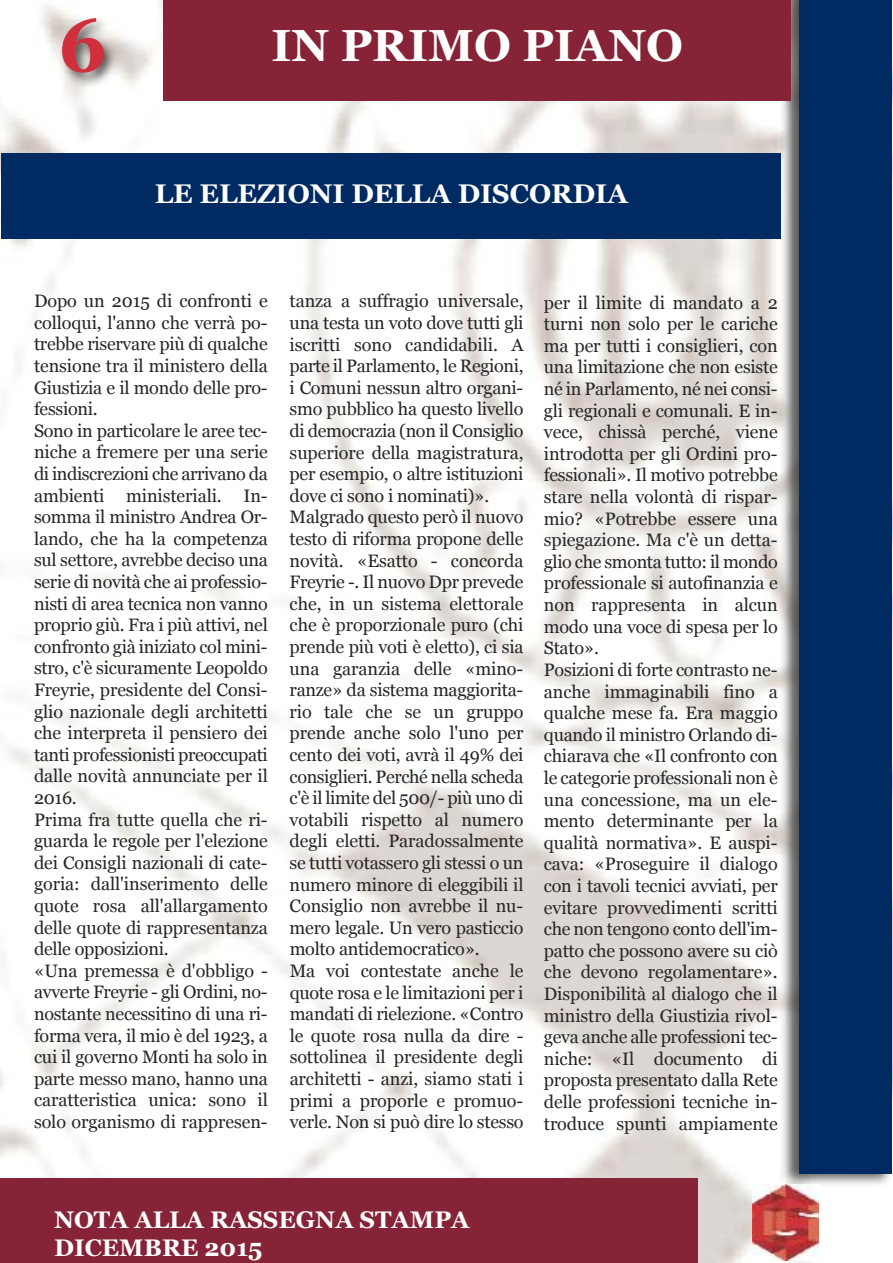
<style>
.page{position:relative;width:893px;height:1263px;background:#fff}
.page>*{position:absolute;margin:0;border:0;box-sizing:border-box;transform-origin:0 0}
.t1{font:700 75px "Georgia";color:#d12f3b}
.t2{font:700 45px "Georgia";color:#fff}
.t3{font:700 27px "Georgia";color:#fff}
.t4{font:700 24px/28.8px "Georgia";color:#fff}
.t5{font:18px/21.6px "Georgia";letter-spacing:-.01em;color:#272627}
</style>
<div class="page">
<img style="left:0;top:100px;width:819px;height:1163px">
<img style="left:0;top:0;width:182px;height:120px">
<div style="left:0;top:1178px;width:697px;height:85px;background:#862336"></div>
<img style="left:777px;top:0;width:116px;height:1189px">
<div style="left:799px;top:0;width:93px;height:1173px;background:#002b62"></div>
<div style="left:164px;top:0;width:627px;height:100px;background:#862336"></div>
<div style="left:2px;top:153px;width:779px;height:85px;background:#002b62"></div>
<img style="left:752px;top:1184px;width:66px;height:77px">
<h1 class="t1" style="left:58px;top:3px;width:50px">6</h1>
<h2 class="t2" style="left:271px;top:20px;width:413px">IN PRIMO PIANO</h2>
<h3 class="t3" style="left:155px;top:178px;width:475px">LE ELEZIONI DELLA DISCORDIA</h3>
<p class="t5" style="left:34px;top:290px;width:235px">Dopo un 2015 di confronti e colloqui, l'anno che verrà po&shy;trebbe riservare più di qualche tensione tra il ministero della<br>Giustizia e il mondo delle pro&shy;fessioni.<br>Sono in particolare le aree tec&shy;niche a fremere per una serie di indiscrezioni che arrivano da ambienti ministeriali. In&shy;somma il ministro Andrea Or&shy;lando, che ha la competenza sul settore, avrebbe deciso una serie di novità che ai professio&shy;nisti di area tecnica non vanno proprio giù. Fra i più attivi, nel confronto già iniziato col mini&shy;stro, c'è sicuramente Leopoldo<br>Freyrie, presidente del Consi&shy;glio nazionale degli architetti che interpreta il pensiero dei tanti professionisti preoccupati dalle novità annunciate per il<br>2016.<br>Prima fra tutte quella che ri&shy;guarda le regole per l'elezione dei Consigli nazionali di cate&shy;goria: dall'inserimento delle quote rosa all'allargamento delle quote di rappresentanza delle opposizioni.<br>«Una premessa è d'obbligo - avverte Freyrie - gli Ordini, no&shy;nostante necessitino di una ri&shy;forma vera, il mio è del 1923, a cui il governo Monti ha solo in parte messo mano, hanno una caratteristica unica: sono il solo organismo di rappresen-</p>
<p class="t5" style="left:290px;top:290px;width:235px">tanza a suffragio universale, una testa un voto dove tutti gli iscritti sono candidabili. A parte il Parlamento, le Regioni, i Comuni nessun altro organi&shy;smo pubblico ha questo livello di democrazia (non il Consiglio superiore della magistratura, per esempio, o altre istituzioni dove ci sono i nominati)».<br>Malgrado questo però il nuovo testo di riforma propone delle novità. «Esatto - concorda<br>Freyrie -. Il nuovo Dpr prevede che, in un sistema elettorale che è proporzionale puro (chi prende più voti è eletto), ci sia una garanzia delle «mino&shy;ranze» da sistema maggiorita&shy;rio tale che se un gruppo prende anche solo l'uno per cento dei voti, avrà il 49% dei consiglieri. Perché nella scheda c'è il limite del 500/- più uno di votabili rispetto al numero degli eletti. Paradossalmente se tutti votassero gli stessi o un numero minore di eleggibili il<br>Consiglio non avrebbe il nu&shy;mero legale. Un vero pasticcio molto antidemocratico».<br>Ma voi contestate anche le quote rosa e le limitazioni per i mandati di rielezione. «Contro le quote rosa nulla da dire - sottolinea il presidente degli architetti - anzi, siamo stati i primi a proporle e promuo&shy;verle. Non si può dire lo stesso</p>
<p class="t5" style="left:544px;top:292px;width:235px">per il limite di mandato a 2 turni non solo per le cariche ma per tutti i consiglieri, con una limitazione che non esiste né in Parlamento, né nei consi&shy;gli regionali e comunali. E in&shy;vece, chissà perché, viene introdotta per gli Ordini pro&shy;fessionali». Il motivo potrebbe stare nella volontà di rispar&shy;mio? «Potrebbe essere una spiegazione. Ma c'è un detta&shy;glio che smonta tutto: il mondo professionale si autofinanzia e non rappresenta in alcun modo una voce di spesa per lo<br>Stato».<br>Posizioni di forte contrasto ne&shy;anche immaginabili fino a qualche mese fa. Era maggio quando il ministro Orlando di&shy;chiarava che «Il confronto con le categorie professionali non è una concessione, ma un ele&shy;mento determinante per la qualità normativa». E auspi&shy;cava: «Proseguire il dialogo con i tavoli tecnici avviati, per evitare provvedimenti scritti che non tengono conto dell'im&shy;patto che possono avere su ciò che devono regolamentare».<br>Disponibilità al dialogo che il ministro della Giustizia rivol&shy;geva anche alle professioni tec&shy;niche: «Il documento di proposta presentato dalla Rete delle professioni tecniche in&shy;troduce spunti ampiamente</p>
<h3 class="t4" style="left:54px;top:1205px;width:417px">NOTA ALLA RASSEGNA STAMPA<br>DICEMBRE 2015</h3>
</div>
